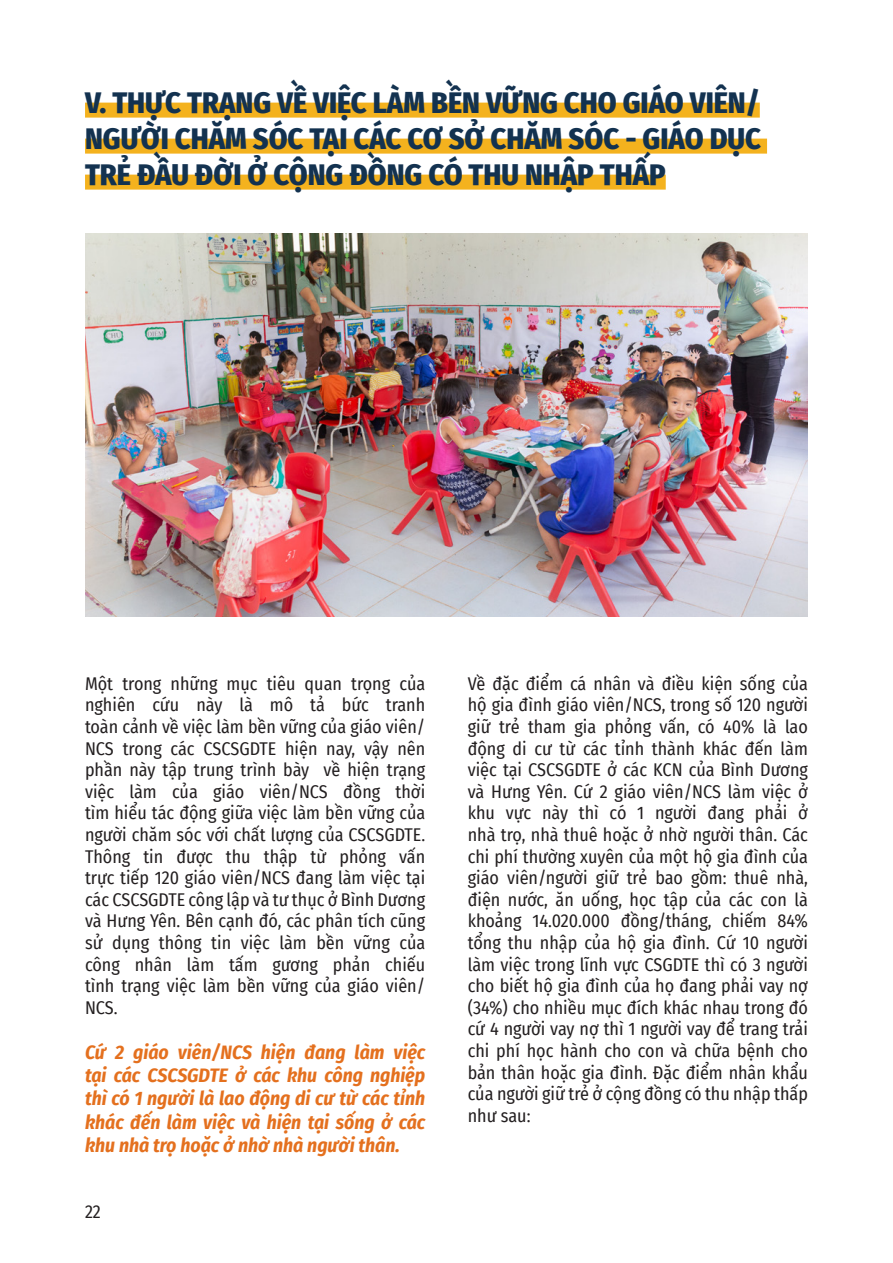
<style>
.page{position:relative;width:893px;height:1263px;background:#fff}
.page>*{position:absolute;margin:0;border:0;box-sizing:border-box;transform-origin:0 0}
.Body_text_normal{font:800 30px/36px "Fira Sans Condensed";color:#133250;text-align:justify}
.Body_text_normal-2{font:italic 700 19.5px/23.4px "Fira Sans Condensed";color:#e4701e;text-align:justify}
.Body_text_normal-3{font:18px/21.6px "Fira Sans Condensed";color:#231f20;text-align:justify}
</style>
<div class="page">
<div style="left:85px;top:103px;width:675px;height:15px;background:#f4b21e"></div>
<div style="left:85px;top:139px;width:682px;height:15px;background:#f4b21e"></div>
<div style="left:85px;top:175px;width:581px;height:15px;background:#f4b21e"></div>
<img style="left:85px;top:234px;width:723px;height:383px">
<p class="Body_text_normal" style="left:85px;top:82px;width:677px">V. THỰC TRẠNG VỀ VIỆC LÀM BỀN VỮNG CHO GIÁO VIÊN/ NGƯỜI CHĂM SÓC TẠI CÁC CƠ SỞ CHĂM SÓC - GIÁO DỤC TRẺ ĐẦU ĐỜI Ở CỘNG ĐỒNG CÓ THU NHẬP THẤP</p>
<p class="Body_text_normal-3" style="left:85px;top:672px;width:342px">Một trong những mục tiêu quan trọng của nghiên cứu này là mô tả bức tranh toàn cảnh về việc làm bền vững của giáo viên/ NCS trong các CSCSGDTE hiện nay, vậy nên phần này tập trung trình bày về hiện trạng việc làm của giáo viên/NCS đồng thời tìm hiểu tác động giữa việc làm bền vững của người chăm sóc với chất lượng của CSCSGDTE.<br>Thông tin được thu thập từ phỏng vấn trực tiếp 120 giáo viên/NCS đang làm việc tại các CSCSGDTE công lập và tư thục ở Bình Dương và Hưng Yên. Bên cạnh đó, các phân tích cũng sử dụng thông tin việc làm bền vững của công nhân làm tấm gương phản chiếu tình trạng việc làm bền vững của giáo viên/ NCS.</p>
<p class="Body_text_normal-2" style="left:85px;top:1039px;width:342px">Cứ 2 giáo viên/NCS hiện đang làm việc tại các CSCSGDTE ở các khu công nghiệp thì có 1 người là lao động di cư từ các tỉnh khác đến làm việc và hiện tại sống ở các khu nhà trọ hoặc ở nhờ nhà người thân.</p>
<p class="Body_text_normal-3" style="left:85px;top:1201px;width:17px">22</p>
<p class="Body_text_normal-3" style="left:468px;top:672px;width:342px">Về đặc điểm cá nhân và điều kiện sống của hộ gia đình giáo viên/NCS, trong số 120 người giữ trẻ tham gia phỏng vấn, có 40% là lao động di cư từ các tỉnh thành khác đến làm việc tại CSCSGDTE ở các KCN của Bình Dương và Hưng Yên. Cứ 2 giáo viên/NCS làm việc ở khu vực này thì có 1 người đang phải ở nhà trọ, nhà thuê hoặc ở nhờ người thân. Các chi phí thường xuyên của một hộ gia đình của giáo viên/người giữ trẻ bao gồm: thuê nhà, điện nước, ăn uống, học tập của các con là khoảng 14.020.000 đồng/tháng, chiếm 84% tổng thu nhập của hộ gia đình. Cứ 10 người làm việc trong lĩnh vực CSGDTE thì có 3 người cho biết hộ gia đình của họ đang phải vay nợ (34%) cho nhiều mục đích khác nhau trong đó cứ 4 người vay nợ thì 1 người vay để trang trải chi phí học hành cho con và chữa bệnh cho bản thân hoặc gia đình. Đặc điểm nhân khẩu của người giữ trẻ ở cộng đồng có thu nhập thấp như sau:</p>
</div>
